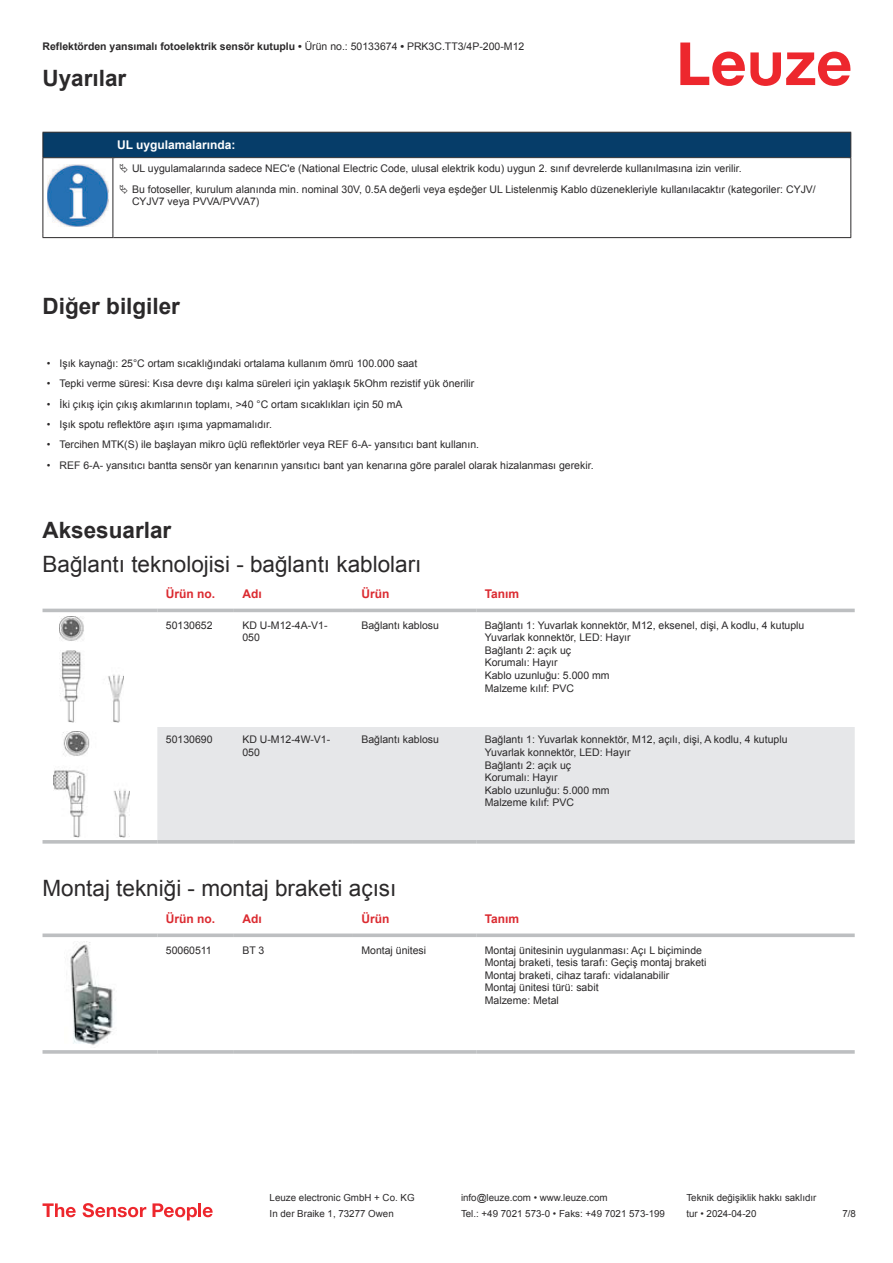
<style>
.page{position:relative;width:893px;height:1263px;background:#fff}
.page>*{position:absolute;margin:0;border:0;box-sizing:border-box;transform-origin:0 0}
.t1{font:22.5px "Arial";color:#2b292a}
.t2{font:700 22.5px "Arial";color:#2b292a}
.t3{font:700 12px "Arial";color:#db2a30}
.t4{font:700 12px "Arial";color:#fff}
.t5{font:10.5px/12.6px "Arial";color:#2b292a}
.t6{font:700 10.5px "Arial";color:#2b292a}
.t7{font:9.75px "Arial";color:#2b292a}
.s1{font-weight:400}
</style>
<div class="page">
<svg style="left:680px;top:43px;width:170px;height:43px"></svg>
<svg style="left:43px;top:608px;width:812px;height:230px"></svg>
<div style="left:157px;top:727px;width:698px;height:113px;background:#e6e7e9"></div>
<hr style="left:43px;top:609px;width:114px;height:3px;background:#bdbfc1">
<hr style="left:157px;top:609px;width:77px;height:3px;background:#bdbfc1">
<hr style="left:234px;top:609px;width:119px;height:3px;background:#bdbfc1">
<hr style="left:353px;top:609px;width:123px;height:3px;background:#bdbfc1">
<hr style="left:476px;top:609px;width:379px;height:3px;background:#bdbfc1">
<svg style="left:43px;top:840px;width:114px;height:4px"></svg>
<svg style="left:157px;top:840px;width:77px;height:4px"></svg>
<svg style="left:234px;top:840px;width:119px;height:4px"></svg>
<svg style="left:353px;top:840px;width:123px;height:4px"></svg>
<svg style="left:476px;top:840px;width:379px;height:4px;background:#c3c5c7"></svg>
<img style="left:59px;top:616px;width:65px;height:107px">
<img style="left:54px;top:731px;width:75px;height:106px">
<svg style="left:43px;top:933px;width:114px;height:4px"></svg>
<svg style="left:157px;top:933px;width:77px;height:4px"></svg>
<svg style="left:234px;top:933px;width:119px;height:4px"></svg>
<svg style="left:353px;top:933px;width:123px;height:4px"></svg>
<svg style="left:476px;top:933px;width:379px;height:4px;background:#c5c7c9"></svg>
<svg style="left:43px;top:1050px;width:114px;height:4px"></svg>
<hr style="left:157px;top:1050px;width:77px;height:4px;background:#c5c7c9">
<svg style="left:234px;top:1050px;width:119px;height:4px"></svg>
<svg style="left:353px;top:1050px;width:123px;height:4px"></svg>
<hr style="left:476px;top:1050px;width:379px;height:4px;background:#c5c7c9">
<img style="left:66px;top:941px;width:49px;height:104px">
<svg style="left:43px;top:1203px;width:33px;height:14px"></svg>
<svg style="left:83px;top:1203px;width:63px;height:14px"></svg>
<svg style="left:153px;top:1203px;width:44px;height:17px"></svg>
<hr style="left:198px;top:1203px;width:3px;height:14px;background:#ed272d">
<svg style="left:203px;top:1207px;width:10px;height:10px"></svg>
<hr style="left:43px;top:158px;width:1px;height:75px;background:#2b292a">
<hr style="left:113px;top:158px;width:1px;height:75px;background:#2b292a">
<hr style="left:850px;top:158px;width:1px;height:75px;background:#2b292a">
<hr style="left:43px;top:237px;width:70px;height:1px;background:#2b292a">
<hr style="left:113px;top:237px;width:738px;height:1px;background:#2b292a">
<img style="left:47px;top:212px;width:58px;height:15px">
<svg style="left:43px;top:132px;width:808px;height:80px"></svg>
<p class="t6" style="left:43px;top:39px;width:483px">Reflektörden yansımalı fotoelektrik sensör kutuplu • <span class="s1">Ürün no.: 50133674</span> • <span class="s1">PRK3C.TT3/4P-200-M12</span></p>
<h1 class="t2" style="left:43px;top:63px;width:85px">Uyarılar</h1>
<p class="t4" style="left:117px;top:136px;width:120px">UL uygulamalarında:</p>
<p class="t5" style="left:132px;top:159px;width:685px;line-height:20.2px">UL uygulamalarında sadece NEC'e (National Electric Code, ulusal elektrik kodu) uygun 2. sınıf devrelerde kullanılmasına izin verilir.<br>Bu fotoseller, kurulum alanında min. nominal 30V, 0.5A değerli veya eşdeğer UL Listelenmiş Kablo düzenekleriyle kullanılacaktır (kategoriler: CYJV/</p>
<p class="t5" style="left:132px;top:195px;width:129px">CYJV7 veya PVVA/PVVA7)</p>
<h1 class="t2" style="left:43px;top:291px;width:139px">Diğer bilgiler</h1>
<p class="t5" style="left:47px;top:357px;width:372px">• Işık kaynağı: 25°C ortam sıcaklığındaki ortalama kullanım ömrü 100.000 saat</p>
<p class="t5" style="left:47px;top:377px;width:429px">• Tepki verme süresi: Kısa devre dışı kalma süreleri için yaklaşık 5kOhm rezistif yük önerilir</p>
<p class="t5" style="left:47px;top:398px;width:357px">• İki çıkış için çıkış akımlarının toplamı, &gt;40 °C ortam sıcaklıkları için 50 mA</p>
<p class="t5" style="left:47px;top:418px;width:227px">• Işık spotu reflektöre aşırı ışıma yapmamalıdır.</p>
<p class="t5" style="left:47px;top:438px;width:434px">• Tercihen MTK(S) ile başlayan mikro üçlü reflektörler veya REF 6-A- yansıtıcı bant kullanın.</p>
<p class="t5" style="left:47px;top:459px;width:548px">• REF 6-A- yansıtıcı bantta sensör yan kenarının yansıtıcı bant yan kenarına göre paralel olarak hizalanması gerekir.</p>
<h1 class="t2" style="left:43px;top:514px;width:130px">Aksesuarlar</h1>
<h1 class="t1" style="left:43px;top:548px;width:380px">Bağlantı teknolojisi - bağlantı kabloları</h1>
<p class="t3" style="left:166px;top:585px;width:51px">Ürün no.</p>
<p class="t3" style="left:242px;top:585px;width:21px">Adı</p>
<p class="t3" style="left:361px;top:589px;width:29px">Ürün</p>
<p class="t3" style="left:485px;top:585px;width:36px">Tanım</p>
<p class="t5" style="left:166px;top:620px;width:48px">50130652</p>
<p class="t5" style="left:242px;top:620px;width:87px">KD U-M12-4A-V1-<br>050</p>
<p class="t5" style="left:361px;top:619px;width:79px">Bağlantı kablosu</p>
<p class="t5" style="left:485px;top:619px;width:321px">Bağlantı 1: Yuvarlak konnektör, M12, eksenel, dişi, A kodlu, 4 kutuplu<br>Yuvarlak konnektör, LED: Hayır<br>Bağlantı 2: açık uç<br>Korumalı: Hayır<br>Kablo uzunluğu: 5.000 mm<br>Malzeme kılıf: PVC</p>
<p class="t5" style="left:166px;top:733px;width:48px">50130690</p>
<p class="t5" style="left:242px;top:734px;width:89px">KD U-M12-4W-V1-<br>050</p>
<p class="t5" style="left:361px;top:733px;width:79px">Bağlantı kablosu</p>
<p class="t5" style="left:485px;top:733px;width:304px">Bağlantı 1: Yuvarlak konnektör, M12, açılı, dişi, A kodlu, 4 kutuplu<br>Yuvarlak konnektör, LED: Hayır<br>Bağlantı 2: açık uç<br>Korumalı: Hayır<br>Kablo uzunluğu: 5.000 mm<br>Malzeme kılıf: PVC</p>
<h1 class="t1" style="left:43px;top:873px;width:355px">Montaj tekniği - montaj braketi açısı</h1>
<p class="t3" style="left:166px;top:910px;width:51px">Ürün no.</p>
<p class="t3" style="left:242px;top:910px;width:21px">Adı</p>
<p class="t3" style="left:361px;top:914px;width:29px">Ürün</p>
<p class="t3" style="left:485px;top:910px;width:36px">Tanım</p>
<p class="t5" style="left:166px;top:944px;width:47px">50060511</p>
<p class="t5" style="left:242px;top:944px;width:23px">BT 3</p>
<p class="t5" style="left:361px;top:943px;width:66px">Montaj ünitesi</p>
<p class="t5" style="left:485px;top:943px;width:223px">Montaj ünitesinin uygulanması: Açı L biçiminde Montaj braketi, tesis tarafı: Geçiş montaj braketi Montaj braketi, cihaz tarafı: vidalanabilir<br>Montaj ünitesi türü: sabit<br>Malzeme: Metal</p>
<p class="t7" style="left:270px;top:1191px;width:146px">Leuze electronic GmbH + Co. KG</p>
<p class="t7" style="left:461px;top:1191px;width:148px">info@leuze.com • www.leuze.com</p>
<p class="t7" style="left:686px;top:1191px;width:132px">Teknik değişiklik hakkı saklıdır</p>
<p class="t7" style="left:270px;top:1207px;width:126px">In der Braike 1, 73277 Owen</p>
<p class="t7" style="left:461px;top:1207px;width:205px">Tel.: +49 7021 573-0 • Faks: +49 7021 573-199</p>
<p class="t7" style="left:686px;top:1207px;width:72px">tur • 2024-04-20</p>
<p class="t7" style="left:842px;top:1210px;width:15px">7 /8</p>
</div>
